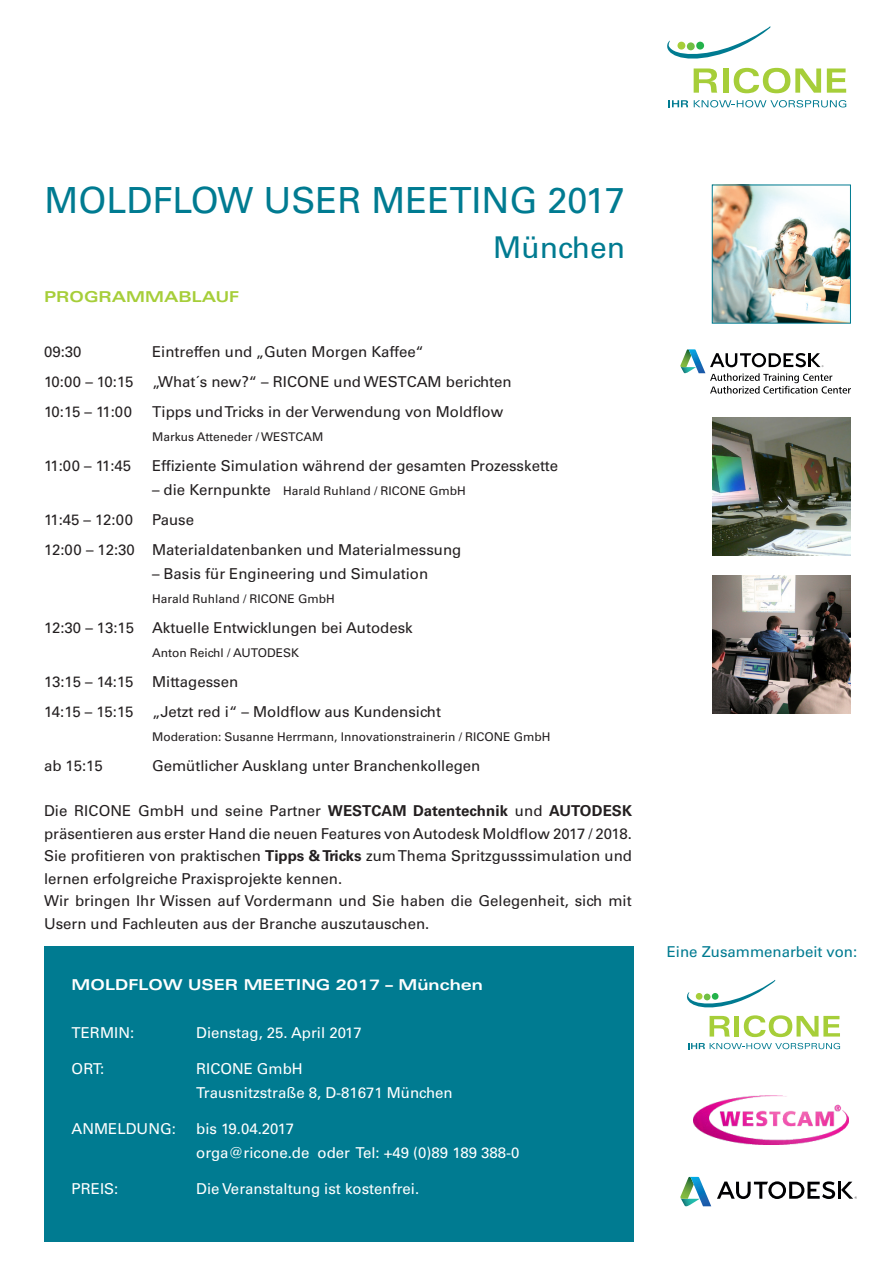
<style>
.page{position:relative;width:893px;height:1263px;background:#fff}
.page>*{position:absolute;margin:0;border:0;box-sizing:border-box;transform-origin:0 0}
.t1{font:36px "Univers";color:#007b91}
.t2{font:30px "Univers";color:#007b91}
.t3{font:15px/22.5px "Univers";color:#231f20}
.t4{font:15px "Univers";color:#fff}
.t5{font:700 expanded 15px "Univers";color:#fff}
.t6{font:15px "Univers";color:#007b91}
.t7{font:700 expanded 15px "Univers";color:#a6ce39}
.t8{font:12px "Univers";color:#231f20}
.s1{font-size:15px}
.s2{font-weight:700}
</style>
<div class="page">
<div style="left:44px;top:946px;width:590px;height:296px;background:#007b91"></div>
<svg style="left:736px;top:184px;width:115px;height:1px"></svg>
<svg style="left:680px;top:349px;width:171px;height:45px"></svg>
<img style="left:712px;top:575px;width:138px;height:138px">
<img style="left:712px;top:418px;width:138px;height:138px">
<svg style="left:667px;top:26px;width:154px;height:67px"></svg>
<svg style="left:827px;top:68px;width:19px;height:25px"></svg>
<svg style="left:668px;top:100px;width:20px;height:7px"></svg>
<svg style="left:694px;top:100px;width:152px;height:7px"></svg>
<img style="left:694px;top:1095px;width:154px;height:49px">
<svg style="left:680px;top:1177px;width:31px;height:29px"></svg>
<hr style="left:838px;top:1182px;width:3px;height:17px;background:#000002">
<svg style="left:717px;top:1181px;width:118px;height:18px"></svg>
<svg style="left:841px;top:1182px;width:16px;height:17px"></svg>
<svg style="left:687px;top:980px;width:153px;height:57px"></svg>
<svg style="left:688px;top:1043px;width:152px;height:6px"></svg>
<img style="left:714px;top:187px;width:135px;height:134px">
<div style="left:712px;top:185px;width:139px;height:138px;border:1px solid #007b91"></div>
<p class="t1" style="left:45px;top:179px;width:582px">MOLDFLOW USER MEETING 2017</p>
<p class="t2" style="left:493px;top:230px;width:133px">München</p>
<p class="t7" style="left:44px;top:288px;width:197px">PROGRAMMABLAUF</p>
<p class="t3" style="left:44px;top:340px;width:39px">09:30</p>
<p class="t3" style="left:152px;top:340px;width:273px">Eintreffen und „Guten Morgen Kaffee“</p>
<p class="t3" style="left:44px;top:370px;width:469px">10:00 – 10:15 „What´s new?“ – RICONE und WESTCAM berichten</p>
<p class="t3" style="left:44px;top:400px;width:90px">10:15 – 11:00</p>
<p class="t3" style="left:152px;top:400px;width:353px">Tipps und Tricks in der Verwendung von Moldflow</p>
<p class="t8" style="left:152px;top:430px;width:173px">Markus Atteneder / WESTCAM</p>
<p class="t3" style="left:44px;top:454px;width:89px">11:00 – 11:45</p>
<p class="t3" style="left:152px;top:454px;width:408px">Effiziente Simulation während der gesamten Prozesskette</p>
<p class="t8" style="left:152px;top:484px;width:315px"><span class="s1">– die Kernpunkte</span> Harald Ruhland / RICONE GmbH</p>
<p class="t3" style="left:44px;top:508px;width:91px">11:45 – 12:00</p>
<p class="t3" style="left:152px;top:508px;width:44px">Pause</p>
<p class="t3" style="left:44px;top:538px;width:419px">12:00 – 12:30 Materialdatenbanken und Materialmessung</p>
<p class="t3" style="left:152px;top:562px;width:278px">– Basis für Engineering und Simulation</p>
<p class="t8" style="left:152px;top:592px;width:184px">Harald Ruhland / RICONE GmbH</p>
<p class="t3" style="left:44px;top:616px;width:370px">12:30 – 13:15 Aktuelle Entwicklungen bei Autodesk</p>
<p class="t8" style="left:152px;top:646px;width:148px">Anton Reichl / AUTODESK</p>
<p class="t3" style="left:44px;top:670px;width:196px">13:15 – 14:15 Mittagessen</p>
<p class="t3" style="left:44px;top:700px;width:398px">14:15 – 15:15 „Jetzt red i“ – Moldflow aus Kundensicht</p>
<p class="t8" style="left:152px;top:730px;width:400px">Moderation: Susanne Herrmann, Innovationstrainerin / RICONE GmbH</p>
<p class="t3" style="left:44px;top:754px;width:60px">ab 15:15</p>
<p class="t3" style="left:152px;top:754px;width:330px">Gemütlicher Ausklang unter Branchenkollegen</p>
<p class="t3" style="left:44px;top:799px;width:590px">Die RICONE GmbH und seine Partner <span class="s2">WESTCAM Datentechnik</span> und <span class="s2">AUTODESK </span>präsentieren aus erster Hand die neuen Features von Autodesk Moldflow 2017 / 2018.</p>
<p class="t3" style="left:44px;top:844px;width:590px">Sie profitieren von praktischen <span class="s2">Tipps &amp; Tricks</span> zum Thema Spritzgusssimulation und lernen erfolgreiche Praxisprojekte kennen.</p>
<p class="t3" style="left:44px;top:889px;width:589px">Wir bringen Ihr Wissen auf Vordermann und Sie haben die Gelegenheit, sich mit<br>Usern und Fachleuten aus der Branche auszutauschen.</p>
<p class="t5" style="left:72px;top:976px;width:413px">MOLDFLOW USER MEETING 2017 – München</p>
<p class="t4" style="left:72px;top:1024px;width:64px">TERMIN:</p>
<p class="t4" style="left:196px;top:1024px;width:167px">Dienstag, 25. April 2017</p>
<p class="t4" style="left:72px;top:1060px;width:34px">ORT:</p>
<p class="t4" style="left:196px;top:1060px;width:108px">RICONE GmbH</p>
<p class="t4" style="left:196px;top:1084px;width:258px">Trausnitzstraße 8, D-81671 München</p>
<p class="t4" style="left:72px;top:1120px;width:106px">ANMELDUNG:</p>
<p class="t4" style="left:196px;top:1120px;width:100px">bis 19.04.2017</p>
<p class="t4" style="left:196px;top:1144px;width:325px">orga@ricone.de oder Tel: +49 (0)89 189 388-0</p>
<p class="t4" style="left:72px;top:1180px;width:48px">PREIS:</p>
<p class="t4" style="left:196px;top:1180px;width:224px">Die Veranstaltung ist kostenfrei.</p>
<p class="t6" style="left:667px;top:943px;width:192px">Eine Zusammenarbeit von:</p>
</div>
